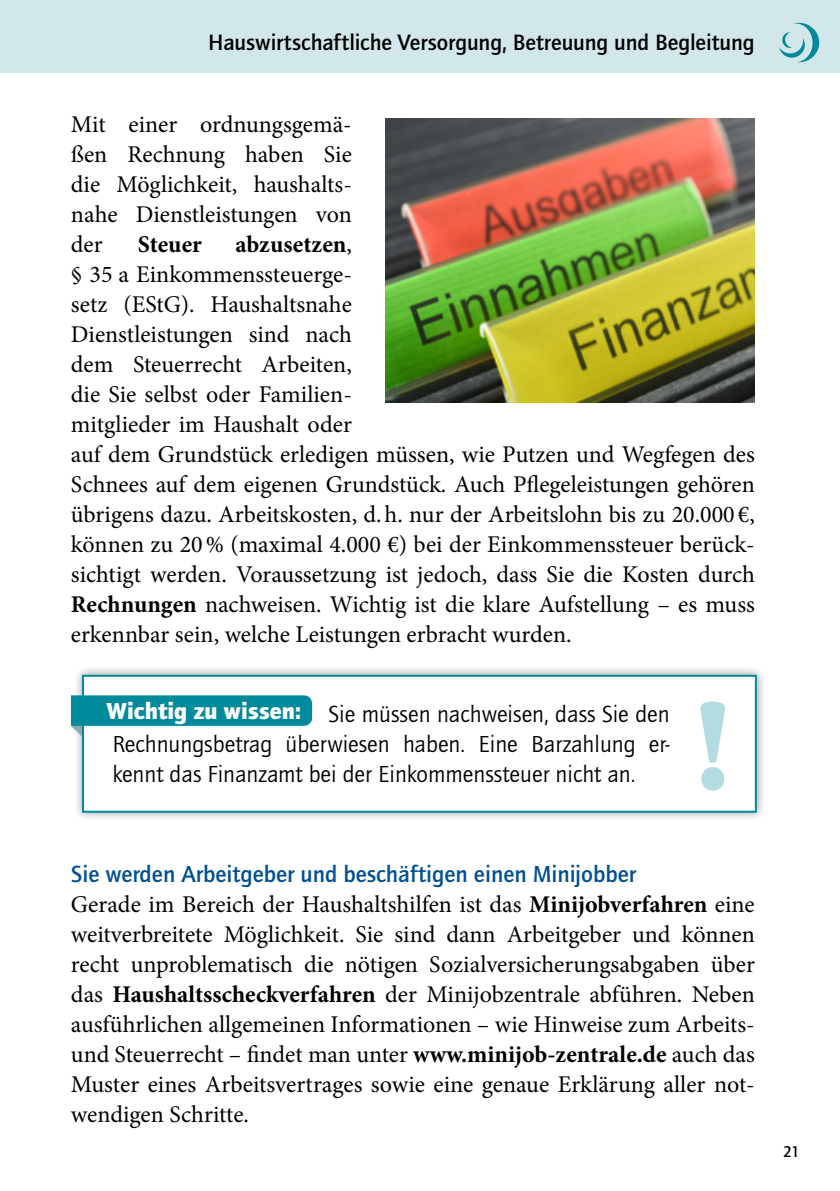
<style>
.page{position:relative;width:840px;height:1191px;background:#fff}
.page>*{position:absolute;margin:0;border:0;box-sizing:border-box;transform-origin:0 0}
.t1{font:900 131.6px "Minion Std";color:#008a9b}
.Fließtext{font:24px/30px "Minion Pro";color:#000;text-align:justify}
.t2{font:24px/30px "Quay Sans ITC Std";color:#000;text-align:justify}
.Fließtext-2{font:500 24px "Quay Sans ITC Std";color:#005091}
.t3{font:900 24px "Quay Sans ITC Std";color:#fff}
.Fließtext-3{font:700 24px "Minion Pro";letter-spacing:-.005em;color:#000}
.t4{font:500 23px "Quay Sans ITC Std";color:#000}
.t5{font:500 16px "Quay Sans ITC Std";color:#000}
.s1{font-weight:700}
</style>
<div class="page">
<div style="left:0;top:0;width:839px;height:72px;background:#d2e7ea"></div>
<svg style="left:779px;top:23px;width:39px;height:39px"></svg>
<div style="left:72px;top:665px;width:693px;height:157px;background:#000;opacity:.4"></div>
<svg style="left:81px;top:674px;width:676px;height:139px"></svg>
<svg style="left:71px;top:695px;width:241px;height:41px"></svg>
<img style="left:386px;top:119px;width:368px;height:283px">
<p class="t4" style="left:208px;top:29px;width:547px">Hauswirtschaftliche Versorgung, Betreuung und Begleitung</p>
<p class="Fließtext" style="left:71px;top:109px;width:282px">Mit einer ordnungsgemä&shy;ßen Rechnung haben Sie die Möglichkeit, haushalts&shy;nahe Dienstleistungen von der</p>
<p class="Fließtext" style="left:71px;top:229px;width:685px;text-align:left;text-indent:164px"><span class="s1">abzusetzen</span>,<br>§ 35 a Einkommenssteuerge-<br>setz (EStG). Haushaltsnahe<br>Dienstleistungen sind nach<br>dem Steuerrecht Arbeiten,<br>die Sie selbst oder Familien-<br>mitglieder im Haushalt oder<br>auf dem Grundstück erledigen müssen, wie Putzen und Wegfegen des Schnees auf dem eigenen Grundstück. Auch Pflegeleistungen gehören übrigens dazu. Arbeitskosten, d.h. nur der Arbeitslohn bis zu 20.000 €, können zu 20% (maximal 4.000 €) bei der Einkommenssteuer berück&shy;sichtigt werden. Voraussetzung ist jedoch, dass Sie die Kosten durch <span class="s1">Rechnungen</span> nachweisen. Wichtig ist die klare Aufstellung – es muss erkennbar sein, welche Leistungen erbracht wurden.</p>
<p class="Fließtext-3" style="left:138px;top:227px;width:65px">Steuer</p>
<p class="t3" style="left:107px;top:696px;width:196px">Wichtig zu wissen:</p>
<h1 class="t1" style="left:694px;top:680px;width:38px">!</h1>
<p class="t2" style="left:112px;top:699px;width:558px;text-indent:216px">Sie müssen nachweisen, dass Sie den Rechnungsbetrag überwiesen haben. Eine Barzahlung er&shy;kennt das Finanzamt bei der Einkommenssteuer nicht an.</p>
<p class="Fließtext-2" style="left:71px;top:860px;width:566px">Sie werden Arbeitgeber und beschäftigen einen Minijobber</p>
<p class="Fließtext" style="left:71px;top:889px;width:685px">Gerade im Bereich der Haushaltshilfen ist das <span class="s1">Minijobverfahren</span> eine weitverbreitete Möglichkeit. Sie sind dann Arbeitgeber und können recht unproblematisch die nötigen Sozialversicherungsabgaben über das <span class="s1">Haushaltsscheckverfahren</span> der Minijobzentrale abführen. Neben ausführlichen allgemeinen Informationen – wie Hinweise zum Arbeits&shy;und Steuerrecht – findet man unter <span class="s1">www.minijob-zentrale.de</span> auch das Muster eines Arbeitsvertrages sowie eine genaue Erklärung aller not&shy;wendigen Schritte.</p>
<p class="t5" style="left:782px;top:1142px;width:18px">21</p>
</div>
